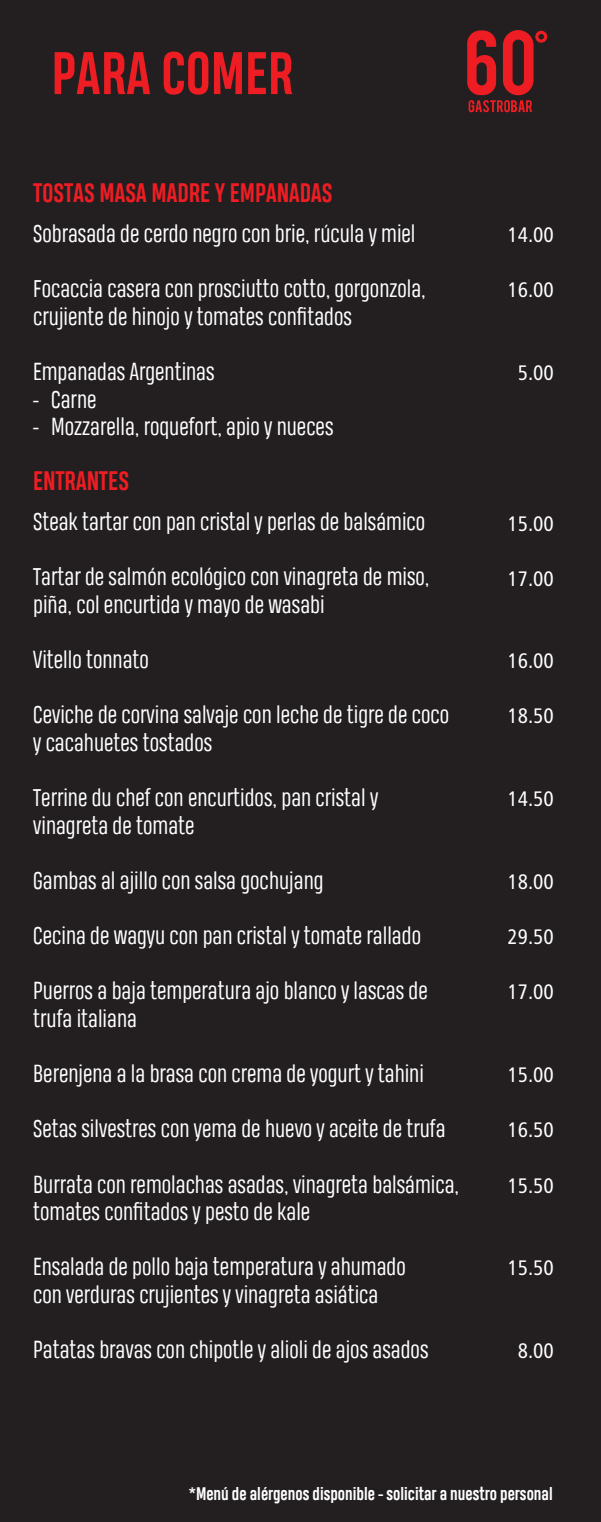
<style>
.page{position:relative;width:601px;height:1522px;background:#231f20}
.page>*{position:absolute;margin:0;border:0;box-sizing:border-box;transform-origin:0 0}
.t1{font:700 56.5px "Heading Pro Trial";color:#ee1d23}
.t2{font:700 25px "Heading Pro Trial";color:#ee1d23}
.t3{font:23px/27.6px "Heading Pro Trial";color:#fff}
.t4{font:21px "Humanist 777 BT Roman Condensed B";color:#fff}
.t5{font:700 17px "Heading Pro Trial";color:#fff}
</style>
<div class="page">
<svg style="left:467px;top:30px;width:80px;height:82px"></svg>
<h1 class="t1" style="left:51px;top:39px;width:244px">PARA COMER</h1>
<p class="t2" style="left:33px;top:178px;width:301px">TOSTAS MASA MADRE Y EMPANADAS</p>
<p class="t3" style="left:33px;top:222px;width:384px">Sobrasada de cerdo negro con brie, rúcula y miel</p>
<p class="t3" style="left:33px;top:277px;width:394px">Focaccia casera con prosciutto cotto, gorgonzola, crujiente de hinojo y tomates confitados</p>
<p class="t3" style="left:33px;top:360px;width:183px">Empanadas Argentinas</p>
<p class="t3" style="left:33px;top:388px;width:65px">- Carne</p>
<p class="t3" style="left:33px;top:415px;width:302px">- Mozzarella, roquefort, apio y nueces</p>
<p class="t2" style="left:33px;top:466px;width:97px">ENTRANTES</p>
<p class="t3" style="left:33px;top:510px;width:394px">Steak tartar con pan cristal y perlas de balsámico</p>
<p class="t3" style="left:33px;top:565px;width:398px">Tartar de salmón ecológico con vinagreta de miso, piña, col encurtida y mayo de wasabi</p>
<p class="t3" style="left:33px;top:648px;width:117px">Vitello tonnato</p>
<p class="t3" style="left:33px;top:703px;width:417px">Ceviche de corvina salvaje con leche de tigre de coco y cacahuetes tostados</p>
<p class="t3" style="left:33px;top:786px;width:346px">Terrine du chef con encurtidos, pan cristal y vinagreta de tomate</p>
<p class="t3" style="left:33px;top:869px;width:292px">Gambas al ajillo con salsa gochujang</p>
<p class="t3" style="left:33px;top:924px;width:389px">Cecina de wagyu con pan cristal y tomate rallado</p>
<p class="t3" style="left:33px;top:979px;width:396px">Puerros a baja temperatura ajo blanco y lascas de trufa italiana</p>
<p class="t3" style="left:33px;top:1062px;width:392px">Berenjena a la brasa con crema de yogurt y tahini</p>
<p class="t3" style="left:33px;top:1117px;width:414px">Setas silvestres con yema de huevo y aceite de trufa</p>
<p class="t3" style="left:33px;top:1172px;width:427px">Burrata con remolachas asadas, vinagreta balsámica, tomates confitados y pesto de kale</p>
<p class="t3" style="left:33px;top:1255px;width:374px">Ensalada de pollo baja temperatura y ahumado con verduras crujientes y vinagreta asiática</p>
<p class="t3" style="left:33px;top:1338px;width:397px">Patatas bravas con chipotle y alioli de ajos asados</p>
<p class="t4" style="left:507px;top:222px;width:48px">14.00</p>
<p class="t4" style="left:507px;top:277px;width:48px">16.00</p>
<p class="t4" style="left:518px;top:359px;width:38px">5.00</p>
<p class="t4" style="left:507px;top:510px;width:48px">15.00</p>
<p class="t4" style="left:507px;top:565px;width:48px">17.00</p>
<p class="t4" style="left:507px;top:648px;width:48px">16.00</p>
<p class="t4" style="left:507px;top:703px;width:48px">18.50</p>
<p class="t4" style="left:507px;top:786px;width:48px">14.50</p>
<p class="t4" style="left:507px;top:868px;width:48px">18.00</p>
<p class="t4" style="left:507px;top:924px;width:48px">29.50</p>
<p class="t4" style="left:507px;top:979px;width:48px">17.00</p>
<p class="t4" style="left:507px;top:1062px;width:48px">15.00</p>
<p class="t4" style="left:507px;top:1117px;width:48px">16.50</p>
<p class="t4" style="left:507px;top:1172px;width:48px">15.50</p>
<p class="t4" style="left:507px;top:1255px;width:48px">15.50</p>
<p class="t4" style="left:518px;top:1338px;width:38px">8.00</p>
<p class="t5" style="left:189px;top:1483px;width:365px">*Menú de alérgenos disponible - solicitar a nuestro personal</p>
</div>
